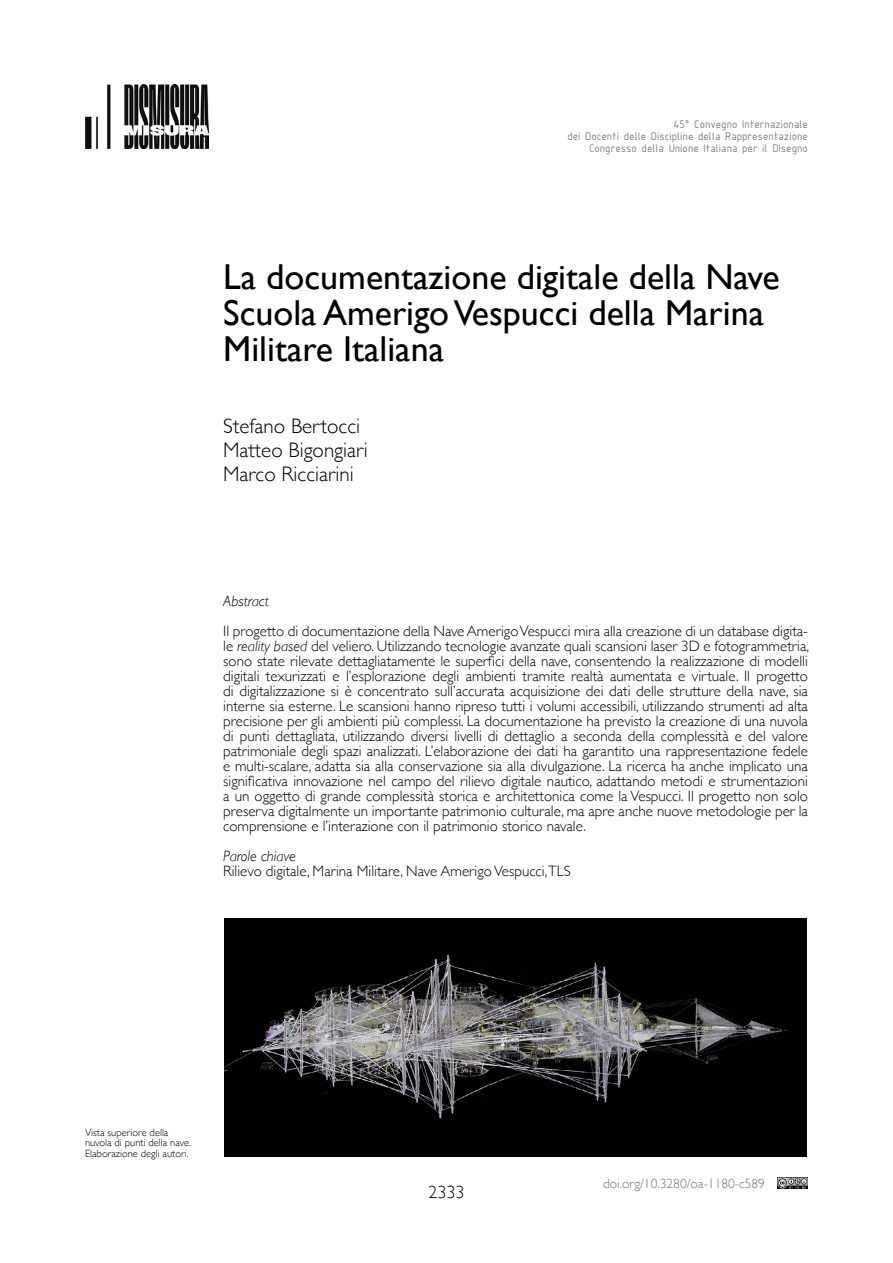
<style>
.page{position:relative;width:893px;height:1263px;background:#fff}
.page>*{position:absolute;margin:0;border:0;box-sizing:border-box;transform-origin:0 0}
.t1{font:36px/36px "Gill Sans";color:#000}
.t2{font:300 21px/24px "Gill Sans";color:#000}
.t3{font:300 18px "Gill Sans";color:#000}
.t4{font:300 15px/15px "Gill Sans";color:#000;text-align:justify}
.t5{font:italic 300 15px "Gill Sans";color:#000}
.t6{font:300 13.5px "Gill Sans";color:#757474}
.t7{font:12px/12px "ISOCPEUR";color:#818080;text-align:right}
.t8{font:300 10.5px/10.5px "Gill Sans";color:#000}
.s1{font-style:italic}
</style>
<div class="page">
<img style="left:778px;top:1178px;width:30px;height:10px">
<img style="left:85px;top:85px;width:124px;height:63px">
<img style="left:224px;top:918px;width:583px;height:238px">
<p class="t7" style="left:567px;top:118px;width:242px">45° Convegno Internazionale<br>dei Docenti delle Discipline della Rappresentazione<br>Congresso della Unione Italiana per il Disegno</p>
<h1 class="t1" style="left:223px;top:258px;width:558px">La documentazione digitale della Nave<br>Scuola Amerigo Vespucci della Marina<br>Militare Italiana</h1>
<h2 class="t2" style="left:223px;top:413px;width:146px">Stefano Bertocci<br>Matteo Bigongiari<br>Marco Ricciarini</h2>
<p class="t5" style="left:223px;top:592px;width:47px">Abstract</p>
<p class="t4" style="left:223px;top:623px;width:587px">Il progetto di documentazione della Nave Amerigo Vespucci mira alla creazione di un database digita&shy;le <span class="s1">reality based</span> del veliero. Utilizzando tecnologie avanzate quali scansioni laser 3D e fotogrammetria, sono state rilevate dettagliatamente le superfici della nave, consentendo la realizzazione di modelli digitali texurizzati e l’esplorazione degli ambienti tramite realtà aumentata e virtuale. Il progetto di digitalizzazione si è concentrato sull’accurata acquisizione dei dati delle strutture della nave, sia interne sia esterne. Le scansioni hanno ripreso tutti i volumi accessibili, utilizzando strumenti ad alta precisione per gli ambienti più complessi. La documentazione ha previsto la creazione di una nuvola di punti dettagliata, utilizzando diversi livelli di dettaglio a seconda della complessità e del valore patrimoniale degli spazi analizzati. L’elaborazione dei dati ha garantito una rappresentazione fedele e multi-scalare, adatta sia alla conservazione sia alla divulgazione. La ricerca ha anche implicato una significativa innovazione nel campo del rilievo digitale nautico, adattando metodi e strumentazioni a un oggetto di grande complessità storica e architettonica come la Vespucci. Il progetto non solo preserva digitalmente un importante patrimonio culturale, ma apre anche nuove metodologie per la comprensione e l’interazione con il patrimonio storico navale.</p>
<p class="t5" style="left:223px;top:847px;width:74px">Parole chiave</p>
<p class="t4" style="left:223px;top:863px;width:349px">Rilievo digitale, Marina Militare, Nave Amerigo Vespucci,TLS</p>
<p class="t8" style="left:85px;top:1126px;width:108px">Vista superiore della nuvola di punti della nave.<br>Elaborazione degli autori.</p>
<p class="t3" style="left:428px;top:1178px;width:37px">2333</p>
<p class="t6" style="left:603px;top:1172px;width:163px">doi.org/10.3280/oa-1180-c589</p>
</div>
